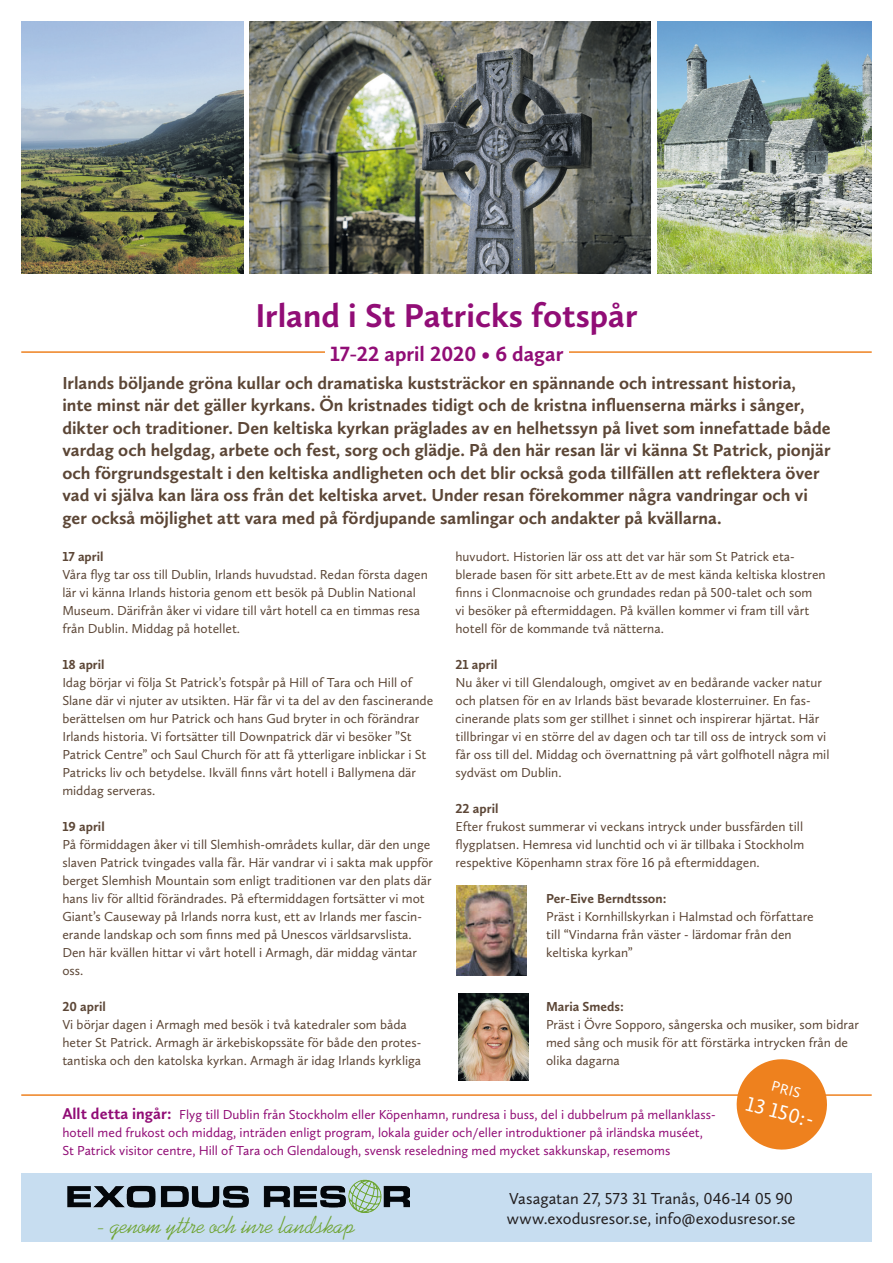
<style>
.page{position:relative;width:893px;height:1263px;background:#fff}
.page>*{position:absolute;margin:0;border:0;box-sizing:border-box;transform-origin:0 0}
.t1{font:700 34.2px "Calluna Sans";color:#910d76}
.t2{font:24px "Kaufmann";color:#6fa433}
.t3{font:700 21.3px "Calluna Sans";color:#910d76}
.t4{font:21px "Calluna Sans";color:#fff}
.t5{font:700 18px/22.5px "Calluna Sans";color:#5c4636}
.t6{font:16.5px/19.8px "Calluna Sans";color:#231f20}
.t7{font:15px "Calluna Sans";color:#fff}
.t8{font:13.5px/18px "Calluna Sans";color:#5c4636}
.t9{font:13.5px/18px "Calluna Sans";color:#910d76}
.t10{font:700 13.5px "Calluna Sans";color:#5c4636}
.s1{font-weight:700;font-size:16.2px}
</style>
<div class="page">
<hr style="left:21px;top:351px;width:851px;height:2px;background:#ee811e">
<div style="left:21px;top:1173px;width:851px;height:69px;background:#c7ddf0"></div>
<img style="left:457px;top:885px;width:70px;height:90px">
<hr style="left:21px;top:1094px;width:851px;height:2px;background:#ee811e">
<svg style="left:732px;top:1059px;width:100px;height:91px"></svg>
<div style="left:325px;top:343px;width:244px;height:19px;background:#fff"></div>
<img style="left:657px;top:21px;width:215px;height:252px">
<img style="left:250px;top:21px;width:401px;height:252px">
<img style="left:21px;top:21px;width:222px;height:252px">
<img style="left:459px;top:993px;width:69px;height:87px">
<img style="left:68px;top:1179px;width:342px;height:33px">
<h1 class="t1" style="left:255px;top:295px;width:384px">Irland i St Patricks fotspår</h1>
<h3 class="t3" style="left:330px;top:340px;width:235px">17-22 april 2020 • 6 dagar</h3>
<p class="t5" style="left:62px;top:371px;width:770px">Irlands böljande gröna kullar och dramatiska kuststräckor en spännande och intressant historia, inte minst när det gäller kyrkans. Ön kristnades tidigt och de kristna influenserna märks i sånger, dikter och traditioner. Den keltiska kyrkan präglades av en helhetssyn på livet som innefattade både vardag och helgdag, arbete och fest, sorg och glädje. På den här resan lär vi känna St Patrick, pionjär och förgrundsgestalt i den keltiska andligheten och det blir också goda tillfällen att reflektera över vad vi själva kan lära oss från det keltiska arvet. Under resan förekommer några vandringar och vi ger också möjlighet att vara med på fördjupande samlingar och andakter på kvällarna.</p>
<p class="t10" style="left:62px;top:548px;width:43px">17 april</p>
<p class="t8" style="left:62px;top:566px;width:367px">Våra flyg tar oss till Dublin, Irlands huvudstad. Redan första dagen lär vi känna Irlands historia genom ett besök på Dublin National Museum. Därifrån åker vi vidare till vårt hotell ca en timmas resa från Dublin. Middag på hotellet.</p>
<p class="t10" style="left:62px;top:656px;width:44px">18 april</p>
<p class="t8" style="left:62px;top:674px;width:372px">Idag börjar vi följa St Patrick’s fotspår på Hill of Tara och Hill of Slane där vi njuter av utsikten. Här får vi ta del av den fascinerande berättelsen om hur Patrick och hans Gud bryter in och förändrar Irlands historia. Vi fortsätter till Downpatrick där vi besöker ”St Patrick Centre” och Saul Church för att få ytterligare inblickar i St Patricks liv och betydelse. Ikväll finns vårt hotell i Ballymena där middag serveras.</p>
<p class="t10" style="left:62px;top:818px;width:44px">19 april</p>
<p class="t8" style="left:62px;top:836px;width:372px">På förmiddagen åker vi till Slemhish-områdets kullar, där den unge slaven Patrick tvingades valla får. Här vandrar vi i sakta mak uppför berget Slemhish Mountain som enligt traditionen var den plats där hans liv för alltid förändrades. På eftermiddagen fortsätter vi mot Giant’s Causeway på Irlands norra kust, ett av Irlands mer fascin&shy;erande landskap och som finns med på Unescos världsarvslista.<br>Den här kvällen hittar vi vårt hotell i Armagh, där middag väntar oss.</p>
<p class="t10" style="left:62px;top:998px;width:45px">20 april</p>
<p class="t8" style="left:62px;top:1015px;width:360px">Vi börjar dagen i Armagh med besök i två katedraler som båda heter St Patrick. Armagh är ärkebiskopssäte för både den protes&shy;tantiska och den katolska kyrkan. Armagh är idag Irlands kyrkliga</p>
<p class="t8" style="left:455px;top:547px;width:372px">huvudort. Historien lär oss att det var här som St Patrick eta&shy;blerade basen för sitt arbete.Ett av de mest kända keltiska klostren finns i Clonmacnoise och grundades redan på 500-talet och som<br>vi besöker på eftermiddagen. På kvällen kommer vi fram till vårt hotell för de kommande två nätterna.</p>
<p class="t10" style="left:455px;top:656px;width:44px">21 april</p>
<p class="t8" style="left:455px;top:673px;width:375px">Nu åker vi till Glendalough, omgivet av en bedårande vacker natur och platsen för en av Irlands bäst bevarade klosterruiner. En fas&shy;cinerande plats som ger stillhet i sinnet och inspirerar hjärtat. Här tillbringar vi en större del av dagen och tar till oss de intryck som vi får oss till del. Middag och övernattning på vårt golfhotell några mil sydväst om Dublin.</p>
<p class="t10" style="left:455px;top:800px;width:45px">22 april</p>
<p class="t8" style="left:455px;top:817px;width:350px;text-align:justify">Efter frukost summerar vi veckans intryck under bussfärden till flygplatsen. Hemresa vid lunchtid och vi är tillbaka i Stockholm respektive Köpenhamn strax före 16 på eftermiddagen.</p>
<p class="t10" style="left:546px;top:890px;width:122px">Per-Eive Berndtsson:</p>
<p class="t8" style="left:546px;top:908px;width:269px">Präst i Kornhillskyrkan i Halmstad och författare till “Vindarna från väster - lärdomar från den keltiska kyrkan”</p>
<p class="t10" style="left:546px;top:998px;width:79px">Maria Smeds:</p>
<p class="t8" style="left:546px;top:1016px;width:314px">Präst i Övre Sopporo, sångerska och musiker, som bidrar med sång och musik för att förstärka intrycken från de olika dagarna</p>
<p class="t9" style="left:62px;top:1106px;width:655px"><span class="s1">Allt detta ingår:</span> Flyg till Dublin från Stockholm eller Köpenhamn, rundresa i buss, del i dubbelrum på mellanklass&shy;hotell med frukost och middag, inträden enligt program, lokala guider och/eller introduktioner på irländska muséet,<br>St Patrick visitor centre, Hill of Tara och Glendalough, svensk reseledning med mycket sakkunskap, resemoms</p>
<p class="t7" style="left:774px;top:1077px;width:31px;rotate:15deg">PRIS</p>
<h3 class="t4" style="left:750px;top:1090px;width:71px;rotate:15deg">13 150:-</h3>
<h2 class="t2" style="left:98px;top:1211px;width:259px">- genom yttre och inre landskap</h2>
<p class="t6" style="left:507px;top:1188px;width:290px">Vasagatan 27, 573 31 Tranås, 046-14 05 90 www.exodusresor.se, info@exodusresor.se</p>
</div>
